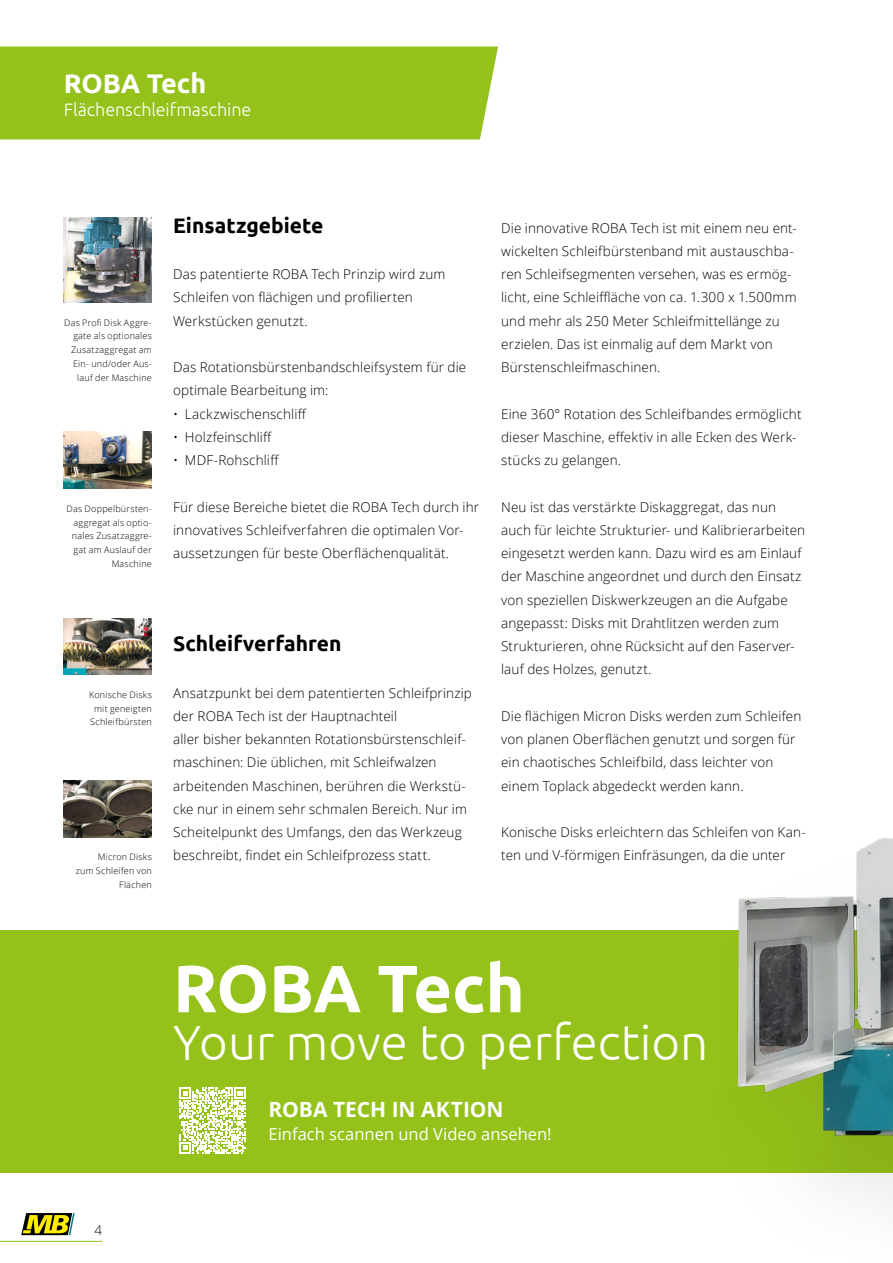
<style>
.page{position:relative;width:893px;height:1263px;background:#fff}
.page>*{position:absolute;margin:0;border:0;box-sizing:border-box;transform-origin:0 0}
.t1{font:700 66.6px "Ubuntu";letter-spacing:-.005em;color:#fff}
.t2{font:300 49.35px "Ubuntu";color:#fff}
.t3{font:700 27px "Ubuntu";letter-spacing:-.005em;color:#fff}
.t4{font:700 21px "Ubuntu";color:#000}
.t5{font:700 21px "Open Sans";color:#fff}
.t6{font:300 18px "Ubuntu";color:#fff}
.t7{font:16.5px "Open Sans";color:#fff}
.t8{font:300 13.5px/23.2px "Open Sans";letter-spacing:.01em;color:#000}
.t9{font:300 9px/14px "Open Sans";letter-spacing:.025em;color:#000;text-align:right}
</style>
<div class="page">
<div style="left:0;top:930px;width:893px;height:242px;background:#94c11a"></div>
<img style="left:64px;top:218px;width:88px;height:84px">
<img style="left:64px;top:618px;width:88px;height:56px">
<img style="left:64px;top:781px;width:88px;height:56px">
<img style="left:64px;top:432px;width:88px;height:56px">
<div style="left:0;top:46px;width:498px;height:93px;background:#94c11a"></div>
<img style="left:533px;top:837px;width:360px;height:368px">
<svg style="left:180px;top:1087px;width:66px;height:66px"></svg>
<hr style="left:0;top:1241px;width:102px;height:1px;background:#94c11a">
<svg style="left:21px;top:1213px;width:54px;height:22px"></svg>
<h3 class="t3" style="left:64px;top:67px;width:144px">ROBA Tech</h3>
<h3 class="t6" style="left:64px;top:99px;width:189px">Flächenschleifmaschine</h3>
<p class="t9" style="left:64px;top:315px;width:89px">Das Profi Disk Aggre&shy;gate als optionales<br>Zusatzaggregat am<br>Ein- und/oder Aus&shy;lauf der Maschine</p>
<p class="t9" style="left:67px;top:501px;width:87px">Das Doppelbürsten&shy;aggregat als optio&shy;nales Zusatzaggre&shy;gat am Auslauf der<br>Maschine</p>
<h3 class="t4" style="left:173px;top:212px;width:152px">Einsatzgebiete</h3>
<p class="t8" style="left:173px;top:262px;width:274px">Das patentierte ROBA Tech Prinzip wird zum<br>Schleifen von flächigen und profilierten<br>Werkstücken genutzt.</p>
<p class="t8" style="left:173px;top:355px;width:295px">Das Rotationsbürstenbandschleifsystem für die optimale Bearbeitung im:</p>
<p class="t8" style="left:173px;top:402px;width:135px">• Lackzwischenschliff</p>
<p class="t8" style="left:173px;top:425px;width:101px">• Holzfeinschliff</p>
<p class="t8" style="left:173px;top:448px;width:108px">• MDF-Rohschliff</p>
<p class="t8" style="left:173px;top:495px;width:307px">Für diese Bereiche bietet die ROBA Tech durch ihr innovatives Schleifverfahren die optimalen Vor&shy;aussetzungen für beste Oberflächenqualität.</p>
<p class="t9" style="left:89px;top:687px;width:64px;text-align:center">Konische Disks mit geneigten<br>Schleifbürsten</p>
<p class="t9" style="left:76px;top:850px;width:78px">Micron Disks<br>zum Schleifen von<br>Flächen</p>
<h3 class="t4" style="left:173px;top:631px;width:170px">Schleifverfahren</h3>
<p class="t8" style="left:173px;top:681px;width:300px">Ansatzpunkt bei dem patentierten Schleifprinzip der ROBA Tech ist der Hauptnachteil<br>aller bisher bekannten Rotationsbürstenschleif&shy;maschinen: Die üblichen, mit Schleifwalzen arbeitenden Maschinen, berühren die Werkstü&shy;cke nur in einem sehr schmalen Bereich. Nur im Scheitelpunkt des Umfangs, den das Werkzeug beschreibt, findet ein Schleifprozess statt.</p>
<p class="t8" style="left:501px;top:216px;width:297px">Die innovative ROBA Tech ist mit einem neu ent&shy;wickelten Schleifbürstenband mit austauschba&shy;ren Schleifsegmenten versehen, was es ermög&shy;licht, eine Schleiffläche von ca. 1.300 x 1.500mm und mehr als 250 Meter Schleifmittellänge zu erzielen. Das ist einmalig auf dem Markt von Bürstenschleifmaschinen.</p>
<p class="t8" style="left:501px;top:402px;width:302px">Eine 360° Rotation des Schleifbandes ermöglicht dieser Maschine, effektiv in alle Ecken des Werk&shy;stücks zu gelangen.</p>
<p class="t8" style="left:501px;top:495px;width:306px">Neu ist das verstärkte Diskaggregat, das nun auch für leichte Strukturier- und Kalibrierarbeiten eingesetzt werden kann. Dazu wird es am Einlauf der Maschine angeordnet und durch den Einsatz von speziellen Diskwerkzeugen an die Aufgabe angepasst: Disks mit Drahtlitzen werden zum Strukturieren, ohne Rücksicht auf den Faserver&shy;lauf des Holzes, genutzt.</p>
<p class="t8" style="left:501px;top:704px;width:302px">Die flächigen Micron Disks werden zum Schleifen von planen Oberflächen genutzt und sorgen für ein chaotisches Schleifbild, dass leichter von einem Toplack abgedeckt werden kann.</p>
<p class="t8" style="left:501px;top:820px;width:306px">Konische Disks erleichtern das Schleifen von Kan&shy;ten und V-förmigen Einfräsungen, da die unter</p>
<p class="t8" style="left:94px;top:1218px;width:9px">4</p>
<h1 class="t1" style="left:173px;top:948px;width:353px">ROBA Tech</h1>
<h2 class="t2" style="left:173px;top:1013px;width:537px">Your move to perfection</h2>
<h3 class="t5" style="left:269px;top:1094px;width:237px">ROBA TECH IN AKTION</h3>
<p class="t7" style="left:269px;top:1123px;width:285px">Einfach scannen und Video ansehen!</p>
</div>
